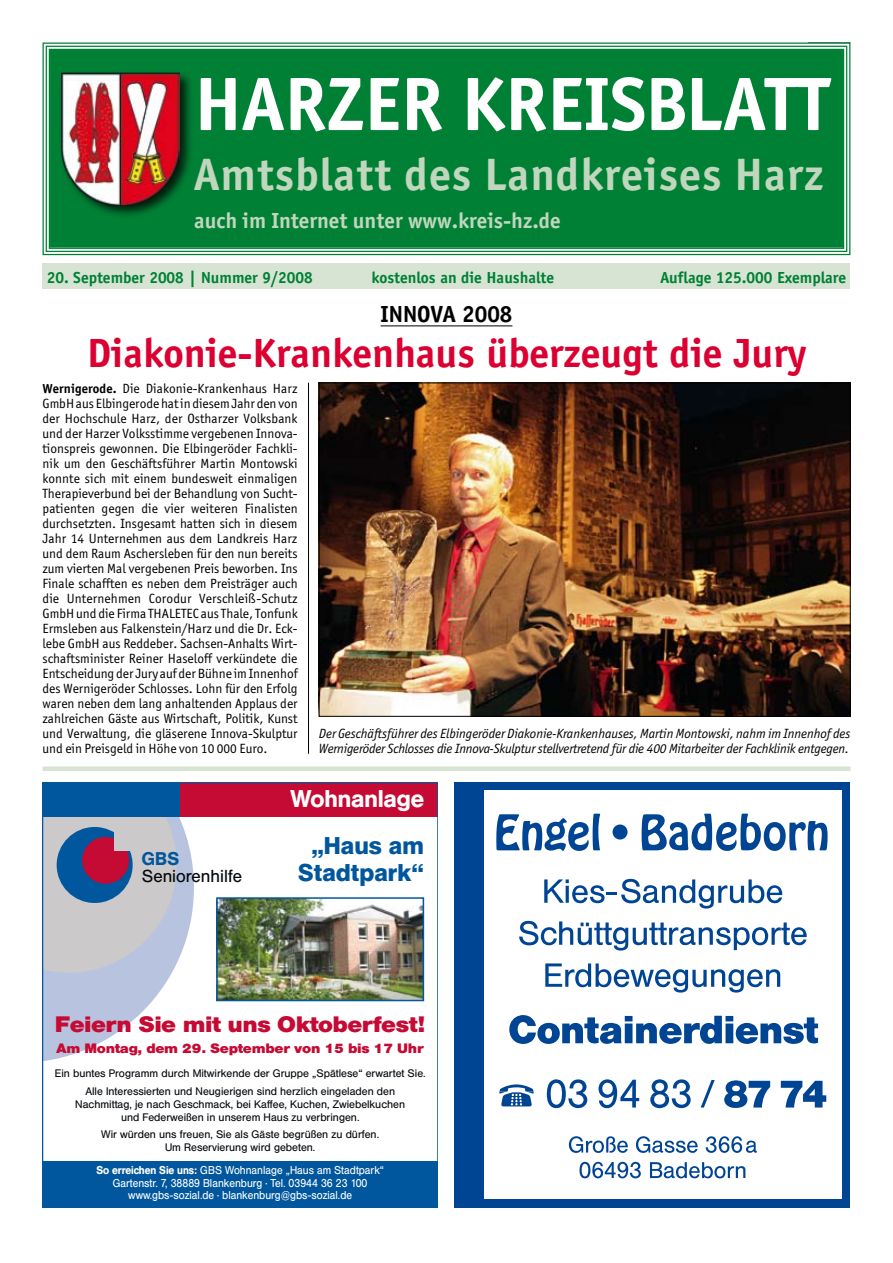
<style>
.page{position:relative;width:893px;height:1263px;background:#fff}
.page>*{position:absolute;margin:0;border:0;box-sizing:border-box;transform-origin:0 0}
.t1{font:700 78px "Officina Sans";color:#fff}
.t2{font:700 46.8px "Officina Sans";letter-spacing:.02em;color:#c0d6bd}
.t3{font:700 42px "Officina Sans";color:#db0031}
.t4{font:600 24px/27px "Helvetica BQ";color:#00579d;text-align:center}
.t5{font:700 24px "Officina Sans";color:#000}
.t6{font:500 24px "Helvetica BQ";color:#fff}
.t7{font:700 22.5px "Officina Sans";color:#c0d6bd}
.t8{font:700 22.2px "Helvetica BQ";color:#c50a33;scale:1.08 1}
.t9{font:500 18.3px "Helvetica BQ";color:#00579d}
.t10{font:17.1px "Helvetica BQ";color:#04080c}
.t11{font:700 16.5px "Officina Sans";color:#008035}
.t12{font:13.5px/15px "Officina Sans";color:#000;text-align:justify}
.t13{font:italic 13.5px/15px "Officina Sans";letter-spacing:-.015em;color:#000}
.t14{font:700 13.5px "Helvetica BQ";color:#c50a33;scale:1.08 1}
.t15{font:11.25px/12.8px "Helvetica BQ";color:#fff;text-align:center;scale:.93 1}
.t16{font:10.8px/12.9px "Helvetica BQ";color:#04080c;text-align:center}
.s1{font-weight:700}
.s2{font-weight:500}
</style>
<div class="page">
<hr style="left:381px;top:326px;width:131px;height:1px;background:#000">
<div style="left:42px;top:42px;width:809px;height:214px;background:#008035"></div>
<div style="left:46px;top:46px;width:801px;height:206px;border:1px solid #008035"></div>
<div style="left:49px;top:49px;width:795px;height:200px;border:1px solid #008035"></div>
<div style="left:43px;top:264px;width:807px;height:25px;background:#d7e4d4"></div>
<div style="left:59px;top:70px;width:134px;height:149px;background:#000;opacity:.75"></div>
<img style="left:62px;top:72px;width:117px;height:133px">
<div style="left:43px;top:766px;width:807px;height:5px;background:#d7e4d4"></div>
<img style="left:321px;top:385px;width:527px;height:329px">
<div style="left:454px;top:782px;width:396px;height:425px;background:#004494"></div>
<div style="left:484px;top:791px;width:357px;height:408px;background:#fff"></div>
<svg style="left:579px;top:1162px;width:62px;height:16px"></svg>
<svg style="left:650px;top:1162px;width:95px;height:16px"></svg>
<svg style="left:569px;top:1136px;width:59px;height:17px"></svg>
<svg style="left:636px;top:1136px;width:62px;height:17px"></svg>
<svg style="left:706px;top:1136px;width:51px;height:17px"></svg>
<svg style="left:499px;top:1084px;width:35px;height:22px"></svg>
<svg style="left:547px;top:1079px;width:40px;height:29px"></svg>
<svg style="left:599px;top:1079px;width:40px;height:29px"></svg>
<svg style="left:650px;top:1079px;width:41px;height:29px"></svg>
<svg style="left:701px;top:1080px;width:14px;height:27px"></svg>
<svg style="left:724px;top:1080px;width:46px;height:28px"></svg>
<svg style="left:781px;top:1081px;width:45px;height:26px"></svg>
<svg style="left:509px;top:1015px;width:309px;height:29px"></svg>
<svg style="left:545px;top:963px;width:235px;height:30px"></svg>
<svg style="left:519px;top:921px;width:288px;height:30px"></svg>
<svg style="left:544px;top:879px;width:238px;height:30px"></svg>
<svg style="left:612px;top:824px;width:15px;height:15px"></svg>
<svg style="left:642px;top:814px;width:186px;height:37px"></svg>
<svg style="left:496px;top:814px;width:104px;height:37px"></svg>
<div style="left:43px;top:1161px;width:395px;height:46px;background:#00579d"></div>
<svg style="left:46px;top:816px;width:148px;height:245px"></svg>
<div style="left:43px;top:782px;width:137px;height:34px;background:#00579d"></div>
<div style="left:180px;top:782px;width:258px;height:34px;background:#c50a33"></div>
<img style="left:219px;top:900px;width:202px;height:98px">
<div style="left:216px;top:897px;width:208px;height:104px;border:2px solid #00579d"></div>
<div style="left:57px;top:827px;width:76px;height:76px;background:#00579d;border-radius:50%"></div>
<div style="left:82px;top:837px;width:47px;height:47px;background:#c50a33;border-radius:50%"></div>
<div style="left:115px;top:822px;width:28px;height:29px;background:#ccc9cb"></div>
<div style="left:43px;top:782px;width:395px;height:426px;border:2px solid #00579d"></div>
<hr style="left:308px;top:383px;width:1px;height:371px;background:#000">
<h1 class="t1" style="left:194px;top:57px;width:636px">HARZER KREISBLATT</h1>
<h2 class="t2" style="left:194px;top:146px;width:631px">Amtsblatt des Landkreises Harz</h2>
<h3 class="t7" style="left:194px;top:207px;width:368px">auch im Internet unter www.kreis-hz.de</h3>
<p class="t11" style="left:47px;top:267px;width:267px">20. September 2008 | Nummer 9/2008</p>
<p class="t11" style="left:371px;top:267px;width:184px">kostenlos an die Haushalte</p>
<p class="t11" style="left:660px;top:267px;width:187px">Auflage 125.000 Exemplare</p>
<h3 class="t5" style="left:381px;top:299px;width:133px">INNOVA 2008</h3>
<h3 class="t3" style="left:87px;top:328px;width:720px">Diakonie-Krankenhaus überzeugt die Jury</h3>
<p class="t12" style="left:43px;top:381px;width:257px"><span class="s1">Wernigerode.</span> Die Diakonie-Krankenhaus Harz GmbH aus Elbingerode hat in diesem Jahr den von der Hochschule Harz, der Ostharzer Volksbank und der Harzer Volksstimme vergebenen Innova&shy;tionspreis gewonnen. Die Elbingeröder Fachkli&shy;nik um den Geschäftsführer Martin Montowski konnte sich mit einem bundesweit einmaligen Therapieverbund bei der Behandlung von Sucht&shy;patienten gegen die vier weiteren Finalisten durchsetzten. Insgesamt hatten sich in diesem Jahr 14 Unternehmen aus dem Landkreis Harz und dem Raum Aschersleben für den nun bereits zum vierten Mal vergebenen Preis beworben. Ins Finale schafften es neben dem Preisträger auch die Unternehmen Corodur Verschleiß-Schutz GmbH und die Firma THALETEC aus Thale, Tonfunk Ermsleben aus Falkenstein/Harz und die Dr. Eck&shy;lebe GmbH aus Reddeber. Sachsen-Anhalts Wirt&shy;schaftsminister Reiner Haseloff verkündete die Entscheidung der Jury auf der Bühne im Innenhof des Wernigeröder Schlosses. Lohn für den Erfolg waren neben dem lang anhaltenden Applaus der zahlreichen Gäste aus Wirtschaft, Politik, Kunst und Verwaltung, die gläserene Innova-Skulptur und ein Preisgeld in Höhe von 10 000 Euro.</p>
<p class="t13" style="left:319px;top:726px;width:533px">Der Geschäftsführer des Elbingeröder Diakonie-Krankenhauses, Martin Montowski, nahm im Innenhof des<br>Wernigeröder Schlosses die Innova-Skulptur stellvertretend für die 400 Mitarbeiter der Fachklinik entgegen.</p>
<h3 class="t9" style="left:142px;top:848px;width:39px">GBS</h3>
<p class="t10" style="left:142px;top:866px;width:102px">Seniorenhilfe</p>
<h3 class="t6" style="left:290px;top:784px;width:135px">Wohnanlage</h3>
<h3 class="t4" style="left:298px;top:832px;width:127px">„Haus am<br>Stadtpark“</h3>
<h3 class="t8" style="left:55px;top:1011px;width:344px">Feiern Sie mit uns Oktoberfest!</h3>
<p class="t14" style="left:56px;top:1040px;width:342px">Am Montag, dem 29. September von 15 bis 17 Uhr</p>
<p class="t16" style="left:55px;top:1065px;width:372px;line-height:17.4px">Ein buntes Programm durch Mitwirkende der Gruppe „Spätlese“ erwartet Sie.<br>Alle Interessierten und Neugierigen sind herzlich eingeladen den</p>
<p class="t16" style="left:75px;top:1098px;width:331px">Nachmittag, je nach Geschmack, bei Kaffee, Kuchen, Zwiebelkuchen und Federweißen in unserem Haus zu verbringen.</p>
<p class="t16" style="left:101px;top:1128px;width:279px">Wir würden uns freuen, Sie als Gäste begrüßen zu dürfen.<br>Um Reservierung wird gebeten.</p>
<p class="t15" style="left:96px;top:1164px;width:311px"><span class="s2">So erreichen Sie uns:</span> GBS Wohnanlage „Haus am Stadtpark“<br>Gartenstr. 7, 38889 Blankenburg · Tel. 03944 36 23 100 www.gbs-sozial.de · blankenburg@gbs-sozial.de</p>
</div>
